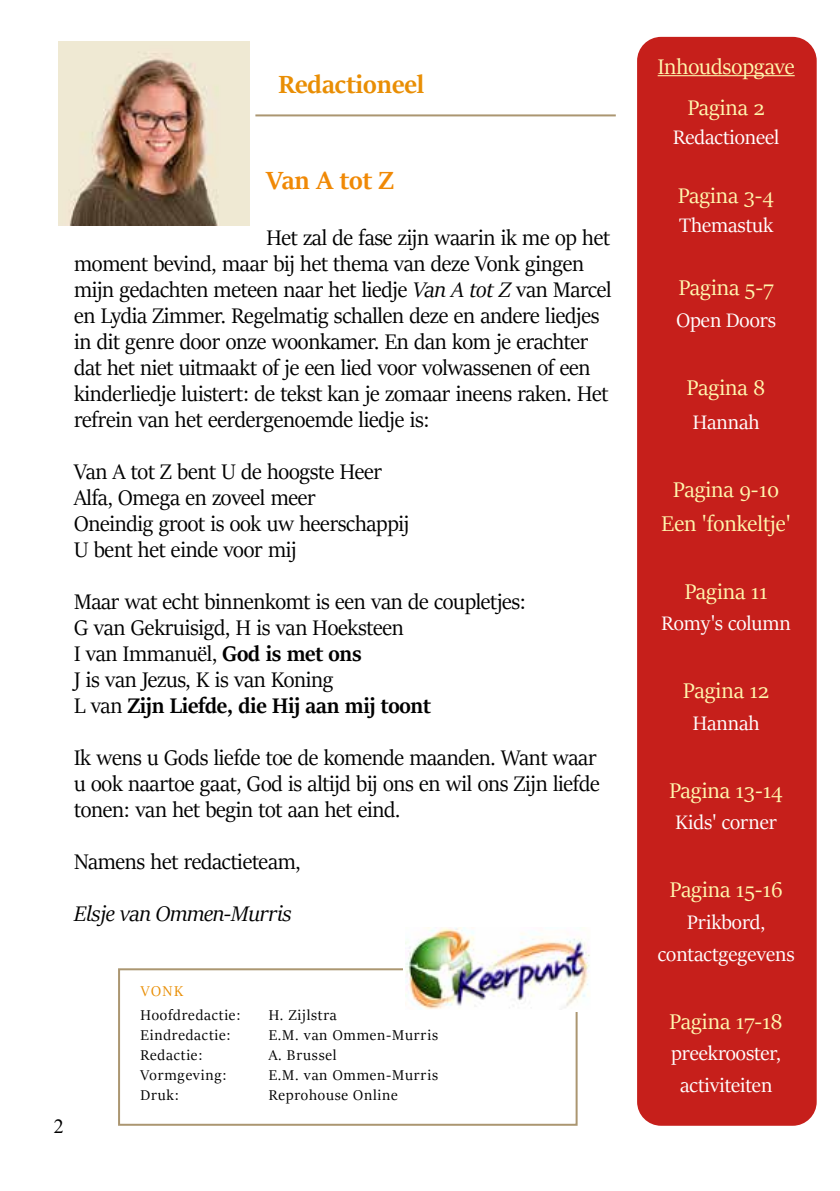
<style>
.page{position:relative;width:840px;height:1191px;background:#fff}
.page>*{position:absolute;margin:0;border:0;box-sizing:border-box;transform-origin:0 0}
.t1{font:700 28px "Sitka Banner";color:#e98e04}
.t2{font:700 28px "Sitka Banner";color:#f08906}
.t3{font:24px/34px "Sitka Banner";color:#fff7ae;text-align:center}
.t4{font:23.8px/26px "Sitka Banner";letter-spacing:-.01em;color:#000}
.t5{font:23.8px/41.2px "Sitka Banner";color:#fff7ae;text-align:center}
.t6{font:italic 23.8px "Sitka Banner";letter-spacing:-.01em;color:#000}
.t7{font:22px/31.6px "Sitka Banner";color:#fff;text-align:center}
.t8{font:20px "Times New Roman";color:#000}
.t9{font:16px "Sitka Banner";letter-spacing:.05em;color:#000}
.t10{font:16px "Sitka Banner";color:#e98e04}
.s1{font-style:italic}
.s2{font-weight:700}
</style>
<div class="page">
<div style="left:636px;top:37px;width:180px;height:1088px;background:#c61f1b;border-radius:24px"></div>
<hr style="left:657px;top:75px;width:137px;height:1px;background:#fff7ae">
<hr style="left:255px;top:114px;width:360px;height:2px;background:#ab9671">
<svg style="left:118px;top:968px;width:460px;height:158px"></svg>
<div style="left:403px;top:925px;width:189px;height:86px;background:#fff"></div>
<img style="left:405px;top:927px;width:185px;height:82px">
<img style="left:59px;top:41px;width:190px;height:184px">
<p class="t1" style="left:278px;top:65px;width:147px">Redactioneel</p>
<p class="t2" style="left:266px;top:160px;width:129px">Van A tot Z</p>
<p class="t4" style="left:74px;top:223px;width:539px;text-indent:192px">Het zal de fase zijn waarin ik me op het moment bevind, maar bij het thema van deze Vonk gingen mijn gedachten meteen naar het liedje <span class="s1">Van A tot Z</span> van Marcel en Lydia Zimmer. Regelmatig schallen deze en andere liedjes in dit genre door onze woonkamer. En dan kom je erachter dat het niet uitmaakt of je een lied voor volwassenen of een kinderliedje luistert: de tekst kan je zomaar ineens raken. Het refrein van het eerdergenoemde liedje is:</p>
<p class="t4" style="left:74px;top:457px;width:336px">Van A tot Z bent U de hoogste Heer<br>Alfa, Omega en zoveel meer<br>Oneindig groot is ook uw heerschappij<br>U bent het einde voor mij</p>
<p class="t4" style="left:74px;top:587px;width:453px">Maar wat echt binnenkomt is een van de coupletjes:<br>G van Gekruisigd, H is van Hoeksteen<br>I van Immanuël, <span class="s2">God is met ons<br></span>J is van Jezus, K is van Koning<br>L van <span class="s2">Zijn Liefde, die Hij aan mij toont</span></p>
<p class="t4" style="left:74px;top:743px;width:526px">Ik wens u Gods liefde toe de komende maanden. Want waar u ook naartoe gaat, God is altijd bij ons en wil ons Zijn liefde tonen: van het begin tot aan het eind.</p>
<p class="t4" style="left:74px;top:847px;width:228px">Namens het redactieteam,</p>
<p class="t6" style="left:74px;top:896px;width:219px">Elsje van Ommen-Murris</p>
<p class="t8" style="left:54px;top:1111px;width:11px">2</p>
<p class="t10" style="left:141px;top:980px;width:44px">VONK</p>
<p class="t9" style="left:140px;top:1004px;width:101px">Hoofdredactie:</p>
<p class="t9" style="left:268px;top:1004px;width:69px">H. Zijlstra</p>
<p class="t9" style="left:140px;top:1024px;width:92px">Eindredactie:</p>
<p class="t9" style="left:268px;top:1024px;width:171px">E.M. van Ommen-Murris</p>
<p class="t9" style="left:140px;top:1044px;width:63px">Redactie:</p>
<p class="t9" style="left:268px;top:1044px;width:69px">A. Brussel</p>
<p class="t9" style="left:140px;top:1064px;width:88px">Vormgeving:</p>
<p class="t9" style="left:268px;top:1064px;width:171px">E.M. van Ommen-Murris</p>
<p class="t9" style="left:140px;top:1084px;width:40px">Druk:</p>
<p class="t9" style="left:268px;top:1084px;width:130px">Reprohouse Online</p>
<p class="t5" style="left:657px;top:45px;width:138px">Inhoudsopgave<br>Pagina 2</p>
<p class="t7" style="left:672px;top:121px;width:108px">Redactioneel</p>
<p class="t5" style="left:677px;top:174px;width:97px">Pagina 3-4</p>
<p class="t7" style="left:678px;top:208px;width:96px">Themastuk</p>
<p class="t3" style="left:678px;top:270px;width:96px">Pagina 5-7</p>
<p class="t7" style="left:676px;top:303px;width:101px">Open Doors</p>
<p class="t3" style="left:686px;top:369px;width:80px">Pagina 8</p>
<p class="t7" style="left:692px;top:405px;width:68px">Hannah</p>
<p class="t3" style="left:661px;top:471px;width:130px">Pagina 9-10<br>Een 'fonkeltje'</p>
<p class="t3" style="left:684px;top:573px;width:84px">Pagina 11</p>
<p class="t7" style="left:661px;top:607px;width:131px">Romy's column</p>
<p class="t3" style="left:682px;top:673px;width:87px">Pagina 12</p>
<p class="t7" style="left:692px;top:706px;width:68px">Hannah</p>
<p class="t3" style="left:669px;top:772px;width:115px">Pagina 13-14</p>
<p class="t7" style="left:675px;top:806px;width:103px">Kids' corner</p>
<p class="t3" style="left:669px;top:872px;width:114px">Pagina 15-16</p>
<p class="t7" style="left:657px;top:905px;width:138px">Prikbord, contactgegevens</p>
<p class="t3" style="left:669px;top:1003px;width:115px">Pagina 17-18</p>
<p class="t7" style="left:670px;top:1036px;width:111px">preekrooster, activiteiten</p>
</div>
